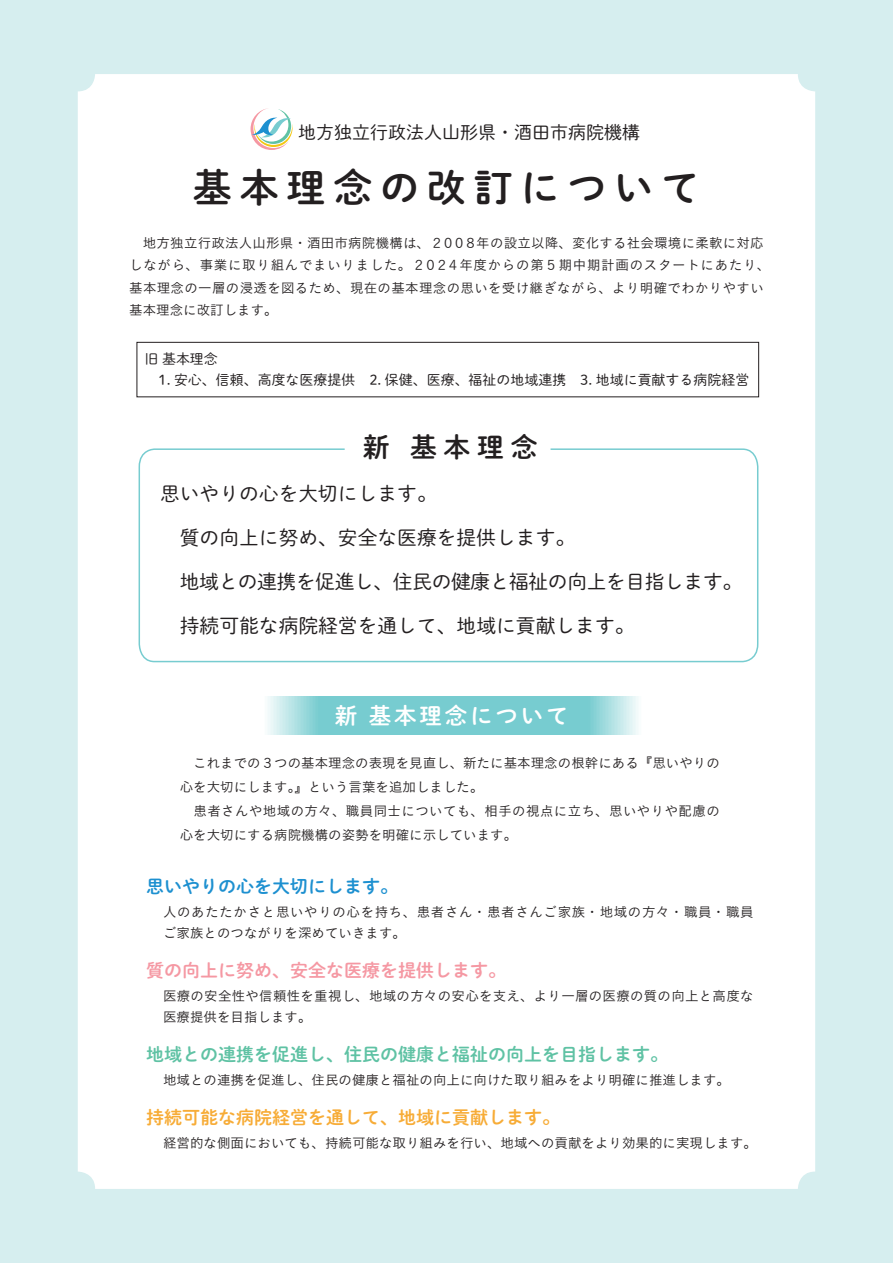
<style>
.page{position:relative;width:893px;height:1263px;background:#d6eeef}
.page>*{position:absolute;margin:0;border:0;box-sizing:border-box;transform-origin:0 0}
.t1{font:39px "P Shuei M Go Std B";letter-spacing:.2em;color:#231f20}
.t2{font:26.85px "P Shuei M Go Std B";color:#231f20}
.t3{font:22.5px "P Shuei M Go Std B";letter-spacing:.125em;color:#fff}
.t4{font:19.8px "P Shuei M Go Std L";color:#231f20}
.t5{font:19.8px "P Shuei M Go Std L";letter-spacing:-.02em;color:#231f20}
.特集_本文基本{font:18px "P Shuei M Go Std B";color:#5fc2a4}
.特集_本文基本-2{font:18px "P Shuei M Go Std B";color:#f7ac37}
.特集_本文基本-3{font:18px "P Shuei M Go Std B";color:#f598a3}
.t6{font:18px "P Shuei M Go Std L";color:#231f20}
.特集_本文基本-4{font:18px "P Shuei M Go Std B";color:#1d90d0}
.特集_本文基本-5{font:13.95px "P Shuei M Go Std L";color:#231f20}
.特集_本文基本-6{font:13.5px/22.5px "Koburina Go Std W3";letter-spacing:.015em;color:#231f20}
.特集_本文基本-7{font:13.5px/21px "Koburina Go Std W3";letter-spacing:.045em;color:#231f20}
</style>
<div class="page">
<div style="left:78px;top:74px;width:737px;height:1115px;background:#fff;border-radius:17px"></div>
<div style="left:137px;top:342px;width:622px;height:55px;border:1px solid #231f20"></div>
<svg style="left:138px;top:448px;width:621px;height:215px"></svg>
<svg style="left:267px;top:696px;width:371px;height:39px;background:#88d2d5"></svg>
<svg style="left:251px;top:108px;width:42px;height:42px"></svg>
<p class="t6" style="left:298px;top:119px;width:343px">地方独立行政法人山形県・酒田市病院機構</p>
<p class="t1" style="left:193px;top:159px;width:508px">基本理念の改訂について</p>
<p class="特集_本文基本-6" style="left:129px;top:231px;width:643px">　地方独立行政法人山形県・酒田市病院機構は、２００８年の設立以降、変化する社会環境に柔軟に対応しながら、事業に取り組んでまいりました。２０２４年度からの第５期中期計画のスタートにあたり、基本理念の一層の浸透を図るため、現在の基本理念の思いを受け継ぎながら、より明確でわかりやすい基本理念に改訂します。</p>
<p class="特集_本文基本-5" style="left:144px;top:348px;width:75px">旧基本理念</p>
<p class="特集_本文基本-5" style="left:144px;top:369px;width:606px">　1. 安心、信頼、高度な医療提供　2. 保健、医療、福祉の地域連携　3. 地域に貢献する病院経営</p>
<p class="t2" style="left:410px;top:427px;width:129px">基本理念</p>
<p class="t2" style="left:363px;top:427px;width:28px">新</p>
<p class="t4" style="left:160px;top:480px;width:278px">思いやりの心を大切にします。</p>
<p class="t4" style="left:160px;top:523px;width:417px">　質の向上に努め、安全な医療を提供します。</p>
<p class="t5" style="left:180px;top:567px;width:564px">地域との連携を促進し、住民の健康と福祉の向上を目指します。</p>
<p class="t4" style="left:160px;top:611px;width:476px">　持続可能な病院経営を通して、地域に貢献します。</p>
<h3 class="t3" style="left:335px;top:699px;width:24px">新</h3>
<h3 class="t3" style="left:369px;top:699px;width:201px">基本理念について</h3>
<p class="特集_本文基本-6" style="left:180px;top:751px;width:542px;line-height:24px">　これまでの３つの基本理念の表現を見直し、新たに基本理念の根幹にある『思いやりの心を大切にします。』という言葉を追加しました。</p>
<p class="特集_本文基本-6" style="left:180px;top:799px;width:541px;line-height:24px">　患者さんや地域の方々、職員同士についても、相手の視点に立ち、思いやりや配慮の心を大切にする病院機構の姿勢を明確に示しています。</p>
<p class="特集_本文基本-4" style="left:146px;top:873px;width:253px">思いやりの心を大切にします。</p>
<p class="特集_本文基本-7" style="left:163px;top:901px;width:592px">人のあたたかさと思いやりの心を持ち、患者さん・患者さんご家族・地域の方々・職員・職員ご家族とのつながりを深めていきます。</p>
<p class="特集_本文基本-3" style="left:146px;top:957px;width:361px">質の向上に努め、安全な医療を提供します。</p>
<p class="特集_本文基本-6" style="left:163px;top:985px;width:592px;line-height:21px">医療の安全性や信頼性を重視し、地域の方々の安心を支え、より一層の医療の質の向上と高度な医療提供を目指します。</p>
<p class="特集_本文基本" style="left:146px;top:1041px;width:523px">地域との連携を促進し、住民の健康と福祉の向上を目指します。</p>
<p class="特集_本文基本-6" style="left:163px;top:1068px;width:569px">地域との連携を促進し、住民の健康と福祉の向上に向けた取り組みをより明確に推進します。</p>
<p class="特集_本文基本-2" style="left:146px;top:1104px;width:415px">持続可能な病院経営を通して、地域に貢献します。</p>
<p class="特集_本文基本-6" style="left:163px;top:1131px;width:596px">経営的な側面においても、持続可能な取り組みを行い、地域への貢献をより効果的に実現します。</p>
</div>
